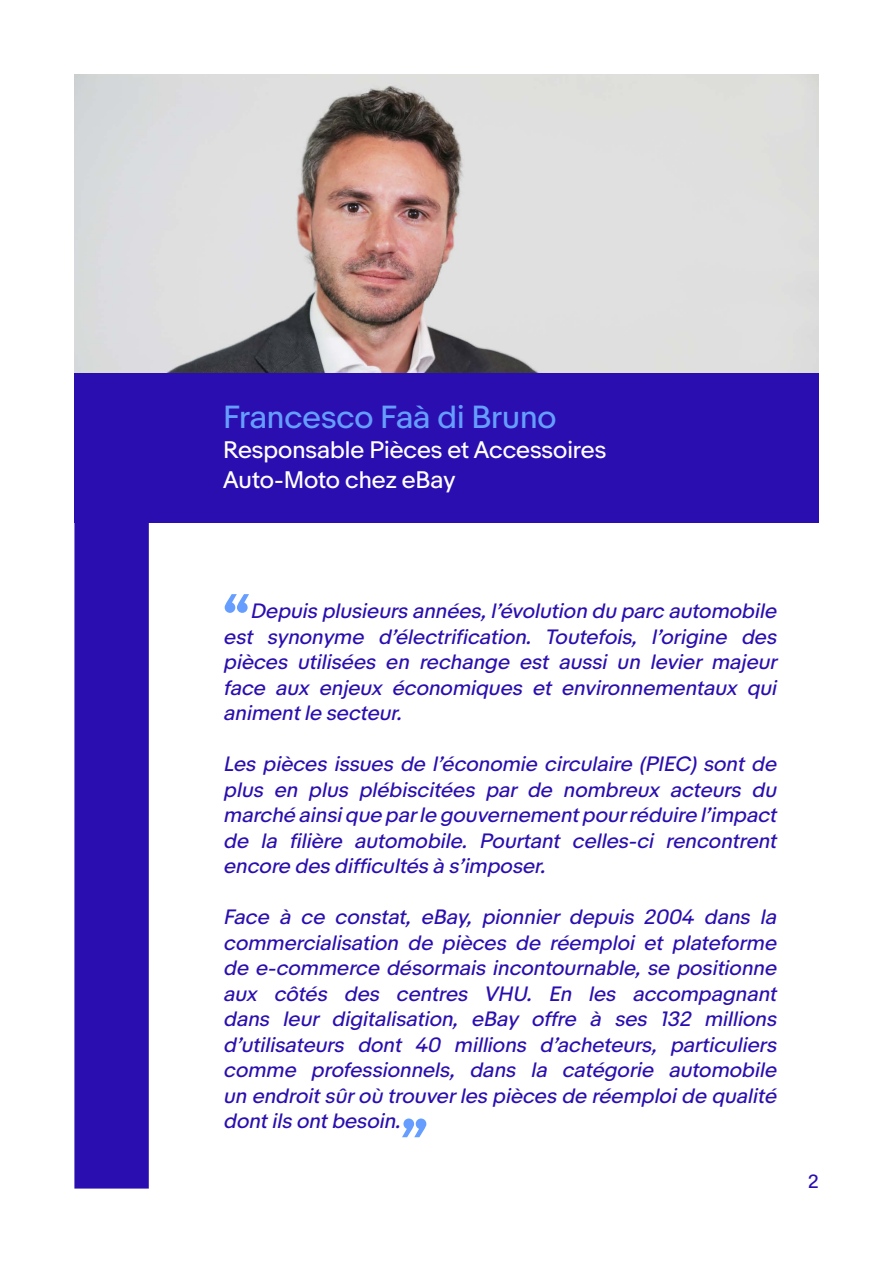
<style>
.page{position:relative;width:893px;height:1263px;background:#fff}
.page>*{position:absolute;margin:0;border:0;box-sizing:border-box;transform-origin:0 0}
.t1{font:700 52.5px "Market Sans";color:#659eff}
.t2{font:30px "Market Sans";color:#659eff}
.t3{font:22.5px/30px "Market Sans";color:#fff}
.t4{font:italic 19.5px/25.5px "Market Sans";color:#2b0eaf;text-align:justify}
.t5{font:18px "Market Sans";color:#2b0eaf}
</style>
<div class="page">
<div style="left:74px;top:372px;width:745px;height:151px;background:#2b0eaf"></div>
<div style="left:74px;top:521px;width:75px;height:667px;background:#2b0eaf"></div>
<img style="left:74px;top:74px;width:745px;height:298px">
<h2 class="t2" style="left:223px;top:399px;width:335px">Francesco Faà di Bruno</h2>
<p class="t3" style="left:223px;top:435px;width:384px">Responsable Pièces et Accessoires<br>Auto-Moto chez eBay</p>
<h1 class="t1" style="left:223px;top:582px;width:28px">“</h1>
<p class="t4" style="left:223px;top:599px;width:560px;text-indent:27px">Depuis plusieurs années,l’évolution du parc automobile est synonyme d’électrification. Toutefois, l’origine des pièces utilisées en rechange est aussi un levier majeur face aux enjeux économiques et environnementaux qui animentle secteur.</p>
<p class="t4" style="left:223px;top:752px;width:559px">Les pièces issues de l’économie circulaire (PIEC) sont de plus en plus plébiscitées par de nombreux acteurs du marché ainsique parle gouvernementpourréduire l’impact de la filière automobile. Pourtant celles-ci rencontrent encore des difficultés à s’imposer.</p>
<p class="t4" style="left:223px;top:905px;width:559px">Face à ce constat, eBay, pionnier depuis 2004 dans la commercialisation de pièces de réemploi et plateforme de e-commerce désormais incontournable, se positionne aux côtés des centres VHU. En les accompagnant dans leur digitalisation, eBay offre à ses 132 millions d’utilisateurs dont 40 millions d’acheteurs, particuliers comme professionnels, dans la catégorie automobile un endroitsûroù trouverles pièces de réemploide qualité dontils ontbesoin.</p>
<h1 class="t1" style="left:400px;top:1107px;width:29px">”</h1>
<p class="t5" style="left:808px;top:1170px;width:12px">2</p>
</div>
